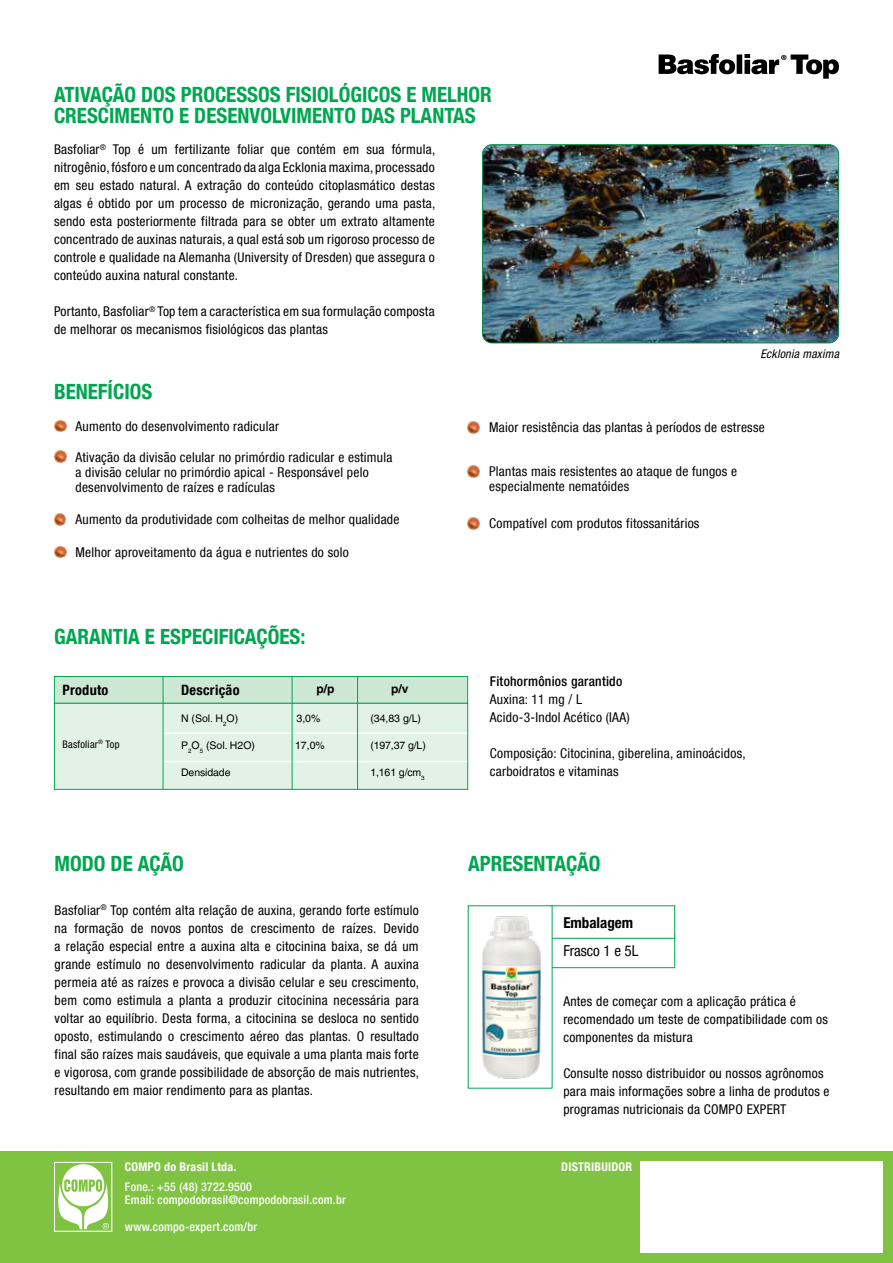
<style>
.page{position:relative;width:893px;height:1263px;background:#fff}
.page>*{position:absolute;margin:0;border:0;box-sizing:border-box;transform-origin:0 0}
.t1{font:700 condensed 21px/21px "Helvetica Neue LT Com";color:#00a651}
.t2{font:condensed 15px "Helvetica Neue LT Com";color:#000}
.t3{font:700 condensed 15px "Helvetica Neue LT Com";color:#000}
.t4{font:700 condensed 14.25px "Helvetica Neue LT Com";letter-spacing:.02em;color:#000}
.t5{font:condensed 13.5px/18px "Helvetica Neue LT Std";letter-spacing:.02em;color:#000}
.t6{font:condensed 13.5px/15px "Helvetica Neue LT Com";letter-spacing:.02em;color:#000}
.t7{font:500 condensed 13.5px "Helvetica Neue LT Com";letter-spacing:.02em;color:#000}
.t8{font:500 condensed 12px/13.5px "Helvetica Neue LT Com";letter-spacing:.02em;color:#fff}
.t9{font:700 condensed 12px "Helvetica Neue LT Com";letter-spacing:.02em;color:#fff}
.t10{font:italic condensed 12px "Helvetica Neue LT Std";letter-spacing:.02em;color:#000}
.t11{font:700 12px "Helvetica LT";color:#000}
.t12{font:10.5px "Helvetica LT";letter-spacing:-.01em;color:#000}
.t13{font:condensed 10.5px "Helvetica Neue LT Std";letter-spacing:.02em;color:#000}
</style>
<div class="page">
<div style="left:549px;top:935px;width:126px;height:33px;border:1px solid #00a651"></div>
<div style="left:549px;top:905px;width:126px;height:34px;background:#fff;border:1px solid #00a651"></div>
<div style="left:468px;top:905px;width:85px;height:184px;background:#fff"></div>
<img style="left:471px;top:912px;width:82px;height:177px">
<svg style="left:55px;top:420px;width:12px;height:12px"></svg>
<svg style="left:54px;top:513px;width:12px;height:12px"></svg>
<svg style="left:55px;top:546px;width:12px;height:12px"></svg>
<svg style="left:55px;top:451px;width:12px;height:12px"></svg>
<svg style="left:468px;top:421px;width:11px;height:12px"></svg>
<svg style="left:468px;top:466px;width:11px;height:11px"></svg>
<svg style="left:468px;top:518px;width:11px;height:11px"></svg>
<div style="left:0;top:1152px;width:893px;height:111px;background:#80c342"></div>
<div style="left:640px;top:1161px;width:243px;height:92px;background:#fff"></div>
<svg style="left:54px;top:1162px;width:58px;height:70px"></svg>
<img style="left:483px;top:146px;width:356px;height:197px">
<div style="left:482px;top:144px;width:357px;height:199px;border:1px solid #0a8a45;border-radius:9px"></div>
<svg style="left:659px;top:54px;width:180px;height:25px"></svg>
<div style="left:54px;top:676px;width:414px;height:28px;background:#cce7d3;border:1px solid #00a651"></div>
<div style="left:54px;top:703px;width:414px;height:87px;background:#e3f2e7;border:1px solid #00a651"></div>
<hr style="left:163px;top:732px;width:304px;height:2px;background:#fff">
<hr style="left:163px;top:761px;width:304px;height:1px;background:#fff">
<hr style="left:163px;top:676px;width:1px;height:113px;background:#00a651">
<hr style="left:292px;top:676px;width:1px;height:113px;background:#00a651">
<hr style="left:357px;top:676px;width:1px;height:113px;background:#00a651">
<h1 class="t1" style="left:54px;top:84px;width:435px">ATIVAÇÃO DOS PROCESSOS FISIOLÓGICOS E MELHOR<br>CRESCIMENTO E DESENVOLVIMENTO DAS PLANTAS</h1>
<p class="t5" style="left:54px;top:140px;width:383px;text-align:justify">Basfoliar<sup>®</sup> Top é um fertilizante foliar que contém em sua fórmula, nitrogênio, fósforo e um concentrado da alga Ecklonia maxima, processado em seu estado natural. A extração do conteúdo citoplasmático destas algas é obtido por um processo de micronização, gerando uma pasta, sendo esta posteriormente filtrada para se obter um extrato altamente concentrado de auxinas naturais, a qual está sob um rigoroso processo de controle e qualidade na Alemanha (University of Dresden) que assegura o conteúdo auxina natural constante.</p>
<p class="t5" style="left:54px;top:302px;width:382px">Portanto, Basfoliar<sup>®</sup> Top tem a característica em sua formulação composta de melhorar os mecanismos fisiológicos das plantas</p>
<h1 class="t1" style="left:54px;top:381px;width:98px">BENEFÍCIOS</h1>
<p class="t6" style="left:75px;top:419px;width:205px">Aumento do desenvolvimento radicular</p>
<p class="t6" style="left:75px;top:449px;width:318px">Ativação da divisão celular no primórdio radicular e estimula a divisão celular no primórdio apical - Responsável pelo desenvolvimento de raízes e radículas</p>
<p class="t6" style="left:75px;top:512px;width:325px">Aumento da produtividade com colheitas de melhor qualidade</p>
<p class="t6" style="left:75px;top:544px;width:275px">Melhor aproveitamento da água e nutrientes do solo</p>
<h1 class="t1" style="left:54px;top:626px;width:253px">GARANTIA E ESPECIFICAÇÕES:</h1>
<p class="t4" style="left:62px;top:681px;width:47px">PRODUTO</p>
<p class="t4" style="left:181px;top:681px;width:60px">DESCRIÇÃO</p>
<p class="t11" style="left:316px;top:682px;width:19px">p/p</p>
<p class="t11" style="left:391px;top:682px;width:19px">p/v</p>
<p class="t13" style="left:62px;top:738px;width:59px">Basfoliar<sup>®</sup> Top</p>
<p class="t12" style="left:181px;top:713px;width:59px">N (Sol. H<sub>2</sub>O)</p>
<p class="t12" style="left:297px;top:713px;width:25px">3,0%</p>
<p class="t12" style="left:370px;top:713px;width:52px">(34,83 g/L)</p>
<p class="t12" style="left:181px;top:740px;width:75px">P<sub>2</sub>O<sub>5</sub> (Sol. H2O)</p>
<p class="t12" style="left:295px;top:740px;width:31px">17,0%</p>
<p class="t12" style="left:370px;top:740px;width:57px">(197,37 g/L)</p>
<p class="t12" style="left:181px;top:767px;width:51px">Densidade</p>
<p class="t12" style="left:370px;top:767px;width:56px">1,161 g/cm<sub>3</sub></p>
<h1 class="t1" style="left:55px;top:853px;width:131px">MODO DE AÇÃO</h1>
<p class="t5" style="left:55px;top:901px;width:366px;text-align:justify">Basfoliar<sup>®</sup> Top contém alta relação de auxina, gerando forte estímulo na formação de novos pontos de crescimento de raízes. Devido a relação especial entre a auxina alta e citocinina baixa, se dá um grande estímulo no desenvolvimento radicular da planta. A auxina permeia até as raízes e provoca a divisão celular e seu crescimento, bem como estimula a planta a produzir citocinina necessária para voltar ao equilíbrio. Desta forma, a citocinina se desloca no sentido oposto, estimulando o crescimento aéreo das plantas. O resultado final são raízes mais saudáveis, que equivale a uma planta mais forte e vigorosa, com grande possibilidade de absorção de mais nutrientes, resultando em maior rendimento para as plantas.</p>
<p class="t9" style="left:125px;top:1160px;width:113px">COMPO DO BRASIL LTDA.</p>
<p class="t8" style="left:125px;top:1180px;width:222px">Fone.: +55 (48) 3722.9500<br>Email: compodobrasil@compodobrasil.com.br</p>
<p class="t8" style="left:125px;top:1220px;width:134px">www.compo-expert.com/br</p>
<p class="t10" style="left:760px;top:347px;width:80px">Ecklonia maxima</p>
<p class="t6" style="left:489px;top:420px;width:277px">Maior resistência das plantas à períodos de estresse</p>
<p class="t6" style="left:489px;top:464px;width:249px">Plantas mais resistentes ao ataque de fungos e especialmente nematóides</p>
<p class="t6" style="left:489px;top:516px;width:212px">Compatível com produtos fitossanitários</p>
<p class="t7" style="left:490px;top:673px;width:134px">Fitohormônios garantido</p>
<p class="t6" style="left:490px;top:690px;width:141px;line-height:18px">Auxina: 11 mg / L<br>Acido-3-Indol Acético (IAA)</p>
<p class="t6" style="left:490px;top:744px;width:257px;line-height:18px">Composição: Citocinina, giberelina, aminoácidos, carboidratos e vitaminas</p>
<h1 class="t1" style="left:468px;top:853px;width:134px">APRESENTAÇÃO</h1>
<p class="t3" style="left:563px;top:914px;width:71px">EMBALAGEM</p>
<p class="t2" style="left:563px;top:941px;width:77px">Frasco 1 e 5L</p>
<p class="t5" style="left:563px;top:992px;width:266px">Antes de começar com a aplicação prática é recomendado um teste de compatibilidade com os componentes da mistura</p>
<p class="t5" style="left:563px;top:1064px;width:268px">Consulte nosso distribuidor ou nossos agrônomos para mais informações sobre a linha de produtos e programas nutricionais da COMPO EXPERT</p>
<p class="t9" style="left:561px;top:1160px;width:72px">DISTRIBUIDOR</p>
</div>
